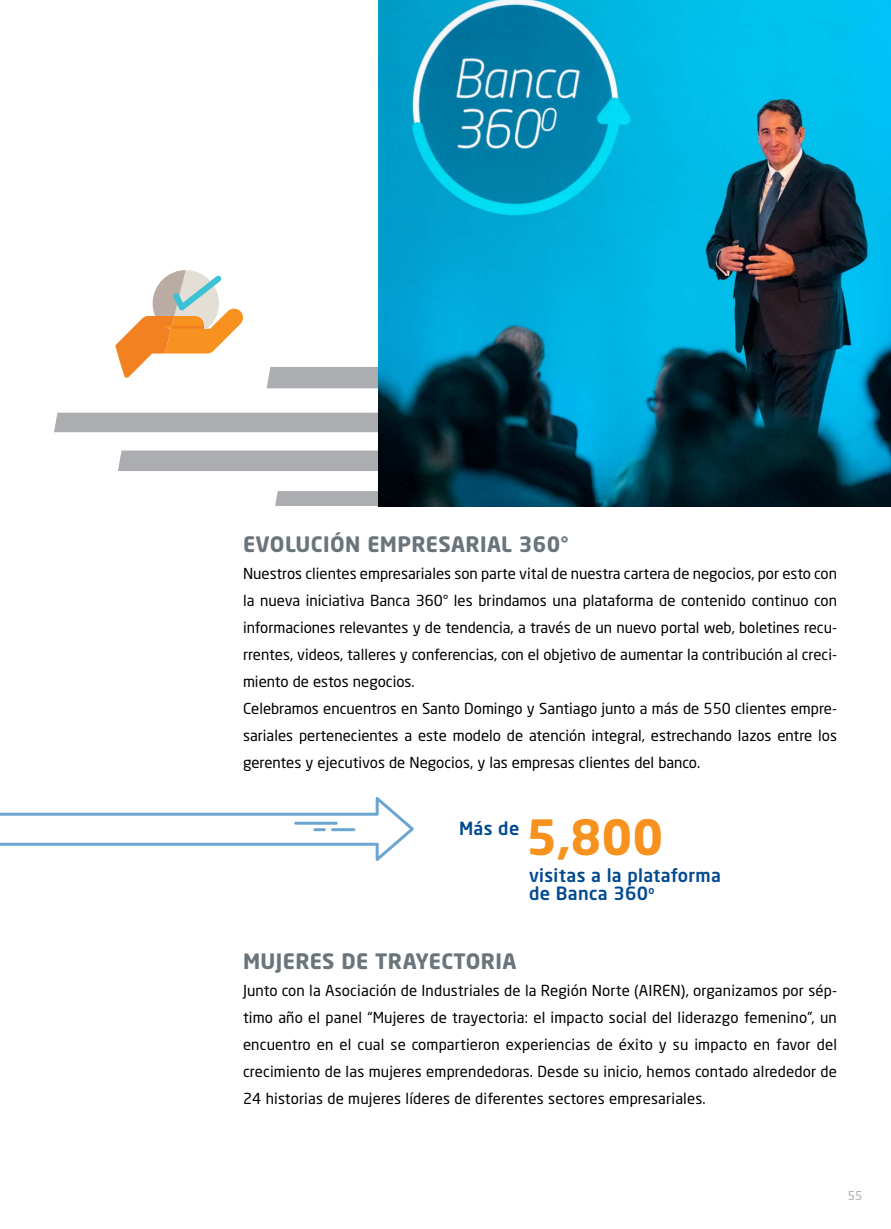
<style>
.page{position:relative;width:891px;height:1229px;background:#fff}
.page>*{position:absolute;margin:0;border:0;box-sizing:border-box;transform-origin:0 0}
.t1{font:700 48px "Neo Sans Std";color:#f7921e}
.t2{font:700 21px "Neo Sans Std";letter-spacing:.02em;color:#6a747b}
.t3{font:500 18px/18px "Neo Sans Std";letter-spacing:.02em;color:#004990}
.t4{font:15px/27px "Neo Sans Std";color:#000;text-align:justify}
.t5{font:12px "Neo Sans Std";color:#abadb0}
</style>
<div class="page">
<svg style="left:0;top:797px;width:414px;height:64px"></svg>
<hr style="left:294px;top:821px;width:44px;height:3px;background:#6da5d1;border-radius:2px">
<div style="left:267px;top:367px;width:111px;height:21px;background:#abadb0"></div>
<svg style="left:118px;top:450px;width:260px;height:56px"></svg>
<div style="left:54px;top:412px;width:324px;height:20px;background:#abadb0"></div>
<img style="left:378px;top:0;width:513px;height:506px">
<svg style="left:115px;top:270px;width:128px;height:108px"></svg>
<h2 class="t2" style="left:243px;top:531px;width:327px">EVOLUCIÓN EMPRESARIAL 360°</h2>
<p class="t4" style="left:243px;top:560px;width:596px;text-align:left">Nuestros clientes empresariales son parte vital de nuestra cartera de negocios, por esto con la nueva iniciativa Banca 360° les brindamos una plataforma de contenido continuo con informaciones relevantes y de tendencia, a través de un nuevo portal web, boletines recu&shy;rrentes, videos, talleres y conferencias, con el objetivo de aumentar la contribución al creci&shy;miento de estos negocios.<br>Celebramos encuentros en Santo Domingo y Santiago junto a más de 550 clientes empre&shy;sariales pertenecientes a este modelo de atención integral, estrechando lazos entre los gerentes y ejecutivos de Negocios, y las empresas clientes del banco.</p>
<p class="t3" style="left:459px;top:818px;width:62px">Más de</p>
<h1 class="t1" style="left:526px;top:806px;width:138px">5,800</h1>
<p class="t3" style="left:529px;top:866px;width:194px">visitas a la plataforma de Banca 360<sup>o</sup></p>
<h2 class="t2" style="left:243px;top:947px;width:275px">MUJERES DE TRAYECTORIA</h2>
<p class="t4" style="left:243px;top:976px;width:596px">Junto con la Asociación de Industriales de la Región Norte (AIREN), organizamos por sép&shy;timo año el panel “Mujeres de trayectoria: el impacto social del liderazgo femenino”, un encuentro en el cual se compartieron experiencias de éxito y su impacto en favor del crecimiento de las mujeres emprendedoras. Desde su inicio, hemos contado alrededor de 24 historias de mujeres líderes de diferentes sectores empresariales.</p>
<p class="t5" style="left:848px;top:1188px;width:16px">55</p>
</div>
